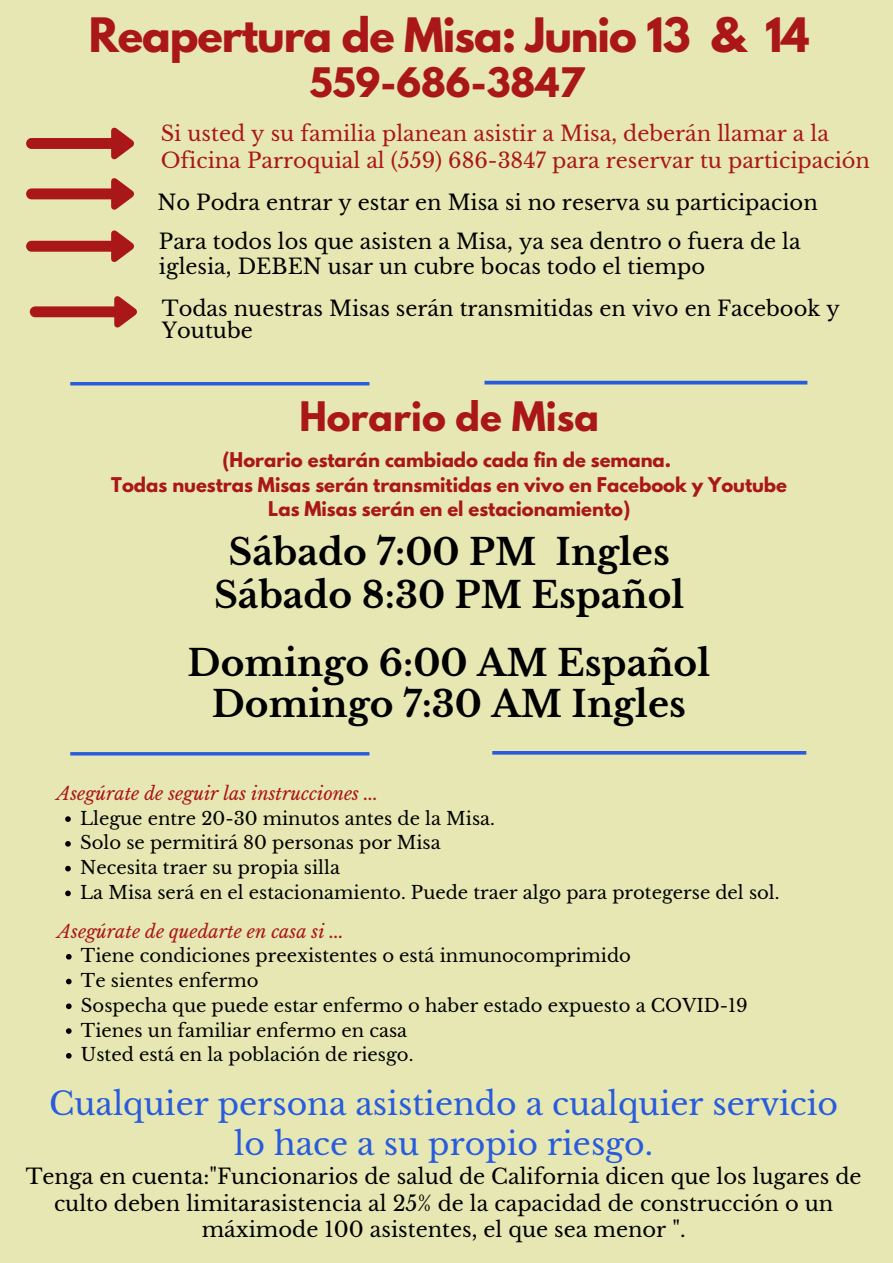
<style>
.page{position:relative;width:893px;height:1263px;background:#e6e7b2}
.page>*{position:absolute;margin:0;border:0;box-sizing:border-box;transform-origin:0 0}
.t1{font:700 42px "League Spartan";letter-spacing:-.025em;color:#aa1718}
.t2{font:700 36px/42.8px "Libre Baskerville";color:#000;text-align:center}
.t3{font:700 36px "League Spartan";color:#aa1718}
.t4{font:31.5px/40px "Libre Baskerville";color:#285cdd;text-align:center}
.t5{font:21px/26.5px "Libre Baskerville";color:#000}
.t6{font:21px/27.6px "Libre Baskerville";color:#aa1718}
.t7{font:18px/24.8px "Libre Baskerville";color:#000}
.t8{font:700 18px/24.8px "League Spartan";color:#aa1718;text-align:center}
.t9{font:italic 18px "Libre Baskerville";color:#aa1718}
</style>
<div class="page">
<svg style="left:26px;top:128px;width:108px;height:31px"></svg>
<svg style="left:26px;top:230px;width:108px;height:32px"></svg>
<svg style="left:30px;top:296px;width:107px;height:31px"></svg>
<svg style="left:65px;top:816px;width:6px;height:6px"></svg>
<svg style="left:65px;top:841px;width:6px;height:6px"></svg>
<svg style="left:65px;top:866px;width:6px;height:5px"></svg>
<svg style="left:65px;top:890px;width:6px;height:6px"></svg>
<svg style="left:66px;top:954px;width:6px;height:5px"></svg>
<svg style="left:66px;top:979px;width:6px;height:5px"></svg>
<svg style="left:66px;top:1003px;width:6px;height:6px"></svg>
<svg style="left:66px;top:1028px;width:6px;height:6px"></svg>
<svg style="left:66px;top:1053px;width:6px;height:5px"></svg>
<svg style="left:26px;top:178px;width:108px;height:32px"></svg>
<svg style="left:484px;top:381px;width:323px;height:3px"></svg>
<svg style="left:70px;top:382px;width:299px;height:3px"></svg>
<svg style="left:70px;top:752px;width:299px;height:3px"></svg>
<svg style="left:492px;top:751px;width:314px;height:4px"></svg>
<h1 class="t1" style="left:89px;top:14px;width:722px">Reapertura de Misa: Junio 13 &amp; 14</h1>
<h2 class="t3" style="left:309px;top:65px;width:276px">559-686-3847</h2>
<p class="t6" style="left:161px;top:119px;width:711px">Si usted y su familia planean asistir a Misa, deberán llamar a la<br>Oficina Parroquial al (559) 686-3847 para reservar tu participación</p>
<p class="t5" style="left:157px;top:189px;width:662px">No Podra entrar y estar en Misa si no reserva su participacion</p>
<p class="t5" style="left:159px;top:229px;width:643px;line-height:24.8px">Para todos los que asisten a Misa, ya sea dentro o fuera de la iglesia, DEBEN usar un cubre bocas todo el tiempo</p>
<p class="t5" style="left:162px;top:297px;width:679px;line-height:22px">Todas nuestras Misas serán transmitidas en vivo en Facebook y<br>Youtube</p>
<h2 class="t3" style="left:299px;top:398px;width:301px">Horario de Misa</h2>
<p class="t8" style="left:111px;top:449px;width:677px">(Horario estarán cambiado cada fin de semana.<br>Todas nuestras Misas serán transmitidas en vivo en Facebook y Youtube<br>Las Misas serán en el estacionamiento)</p>
<h2 class="t2" style="left:214px;top:531px;width:472px">Sábado 7:00 PM Ingles<br>Sábado 8:30 PM Español</h2>
<h2 class="t2" style="left:187px;top:642px;width:524px;line-height:41.1px">Domingo 6:00 AM Español<br>Domingo 7:30 AM Ingles</h2>
<p class="t9" style="left:57px;top:782px;width:323px">Asegúrate de seguir las instrucciones ...</p>
<p class="t7" style="left:80px;top:806px;width:701px">Llegue entre 20-30 minutos antes de la Misa.<br>Solo se permitirá 80 personas por Misa<br>Necesita traer su propia silla<br>La Misa será en el estacionamiento. Puede traer algo para protegerse del sol.</p>
<p class="t9" style="left:58px;top:920px;width:288px">Asegúrate de quedarte en casa si ...</p>
<p class="t7" style="left:81px;top:944px;width:668px">Tiene condiciones preexistentes o está inmunocomprimido<br>Te sientes enfermo<br>Sospecha que puede estar enfermo o haber estado expuesto a COVID-19<br>Tienes un familiar enfermo en casa<br>Usted está en la población de riesgo.</p>
<h3 class="t4" style="left:49px;top:1084px;width:790px">Cualquier persona asistiendo a cualquier servicio lo hace a su propio riesgo.</h3>
<p class="t5" style="left:26px;top:1163px;width:837px;text-align:center">Tenga en cuenta:"Funcionarios de salud de California dicen que los lugares de culto deben limitarasistencia al 25% de la capacidad de construcción o un máximode 100 asistentes, el que sea menor ".</p>
</div>
